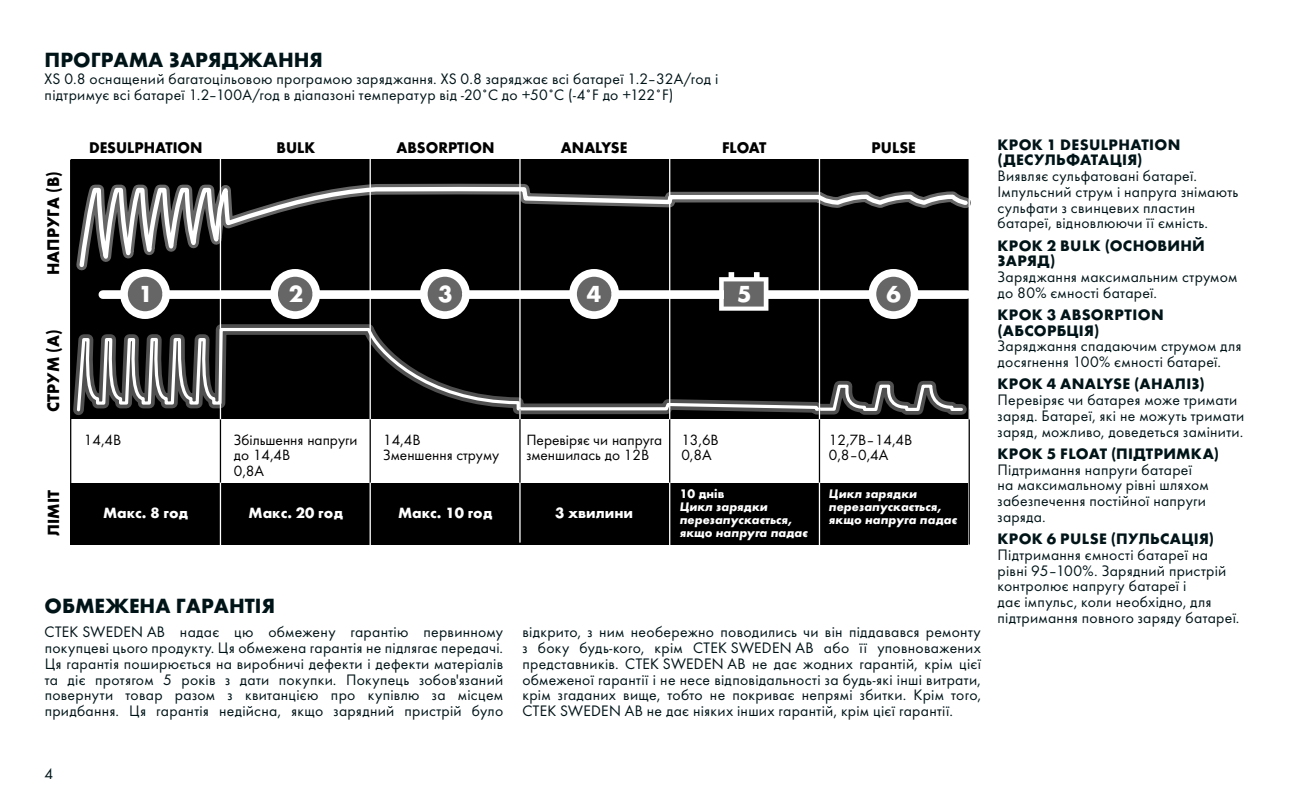
<style>
.page{position:relative;width:1308px;height:798px;background:#fff}
.page>*{position:absolute;margin:0;border:0;box-sizing:border-box;transform-origin:0 0}
.t1{font:700 24.07px "Futura";color:#fff}
.t2{font:700 21.38px "Futura";color:#001418}
.t3{font:700 17.55px "Futura";color:#000;scale:.96 1}
.t4{font:700 16.88px "Futura";color:#000}
.t5{font:700 15.97px "Futura";color:#000;scale:.96 1}
.t6{font:15.75px/15.8px "Futura Boo";letter-spacing:.02em;color:#001418}
.t7{font:700 15.75px/15.8px "Futura";letter-spacing:.02em;color:#001418}
.t8{font:15.53px/15.5px "Futura Boo";color:#000}
.t9{font:700 15.53px "Futura";color:#fff}
.t10{font:italic 700 12.83px/12.8px "Futura";color:#fff}
.t11{font:700 12.83px "Futura";color:#fff}
</style>
<div class="page">
<hr style="left:70px;top:159px;width:1px;height:385px;background:#000">
<hr style="left:220px;top:409px;width:1px;height:135px;background:#000">
<svg style="left:70px;top:159px;width:901px;height:262px;background:#181818"></svg>
<svg style="left:75px;top:191px;width:889px;height:222px;background:#1b1b1b"></svg>
<div style="left:103px;top:290px;width:864px;height:9px;background:#fff"></div>
<svg style="left:120px;top:269px;width:50px;height:50px"></svg>
<svg style="left:719px;top:272px;width:49px;height:38px"></svg>
<hr style="left:220px;top:153px;width:1px;height:266px;background:#fff">
<div style="left:71px;top:483px;width:897px;height:61px;background:#000"></div>
<hr style="left:369px;top:409px;width:2px;height:135px;background:#000">
<hr style="left:369px;top:153px;width:2px;height:266px;background:#fff">
<hr style="left:519px;top:409px;width:1px;height:132px;background:#000">
<hr style="left:519px;top:153px;width:1px;height:266px;background:#fff">
<hr style="left:669px;top:409px;width:1px;height:135px;background:#000">
<hr style="left:669px;top:153px;width:1px;height:266px;background:#fff">
<hr style="left:819px;top:409px;width:1px;height:135px;background:#000">
<hr style="left:819px;top:153px;width:1px;height:266px;background:#fff">
<hr style="left:968px;top:409px;width:1px;height:135px;background:#000">
<hr style="left:968px;top:153px;width:1px;height:266px;background:#fff">
<svg style="left:270px;top:269px;width:50px;height:50px"></svg>
<svg style="left:420px;top:269px;width:50px;height:50px"></svg>
<svg style="left:569px;top:269px;width:50px;height:50px"></svg>
<svg style="left:868px;top:269px;width:50px;height:50px"></svg>
<hr style="left:220px;top:482px;width:1px;height:63px;background:#fff">
<hr style="left:369px;top:482px;width:2px;height:63px;background:#fff">
<hr style="left:519px;top:482px;width:1px;height:60px;background:#fff">
<hr style="left:669px;top:482px;width:1px;height:63px;background:#fff">
<hr style="left:819px;top:482px;width:1px;height:63px;background:#fff">
<h2 class="t2" style="left:45px;top:47px;width:73px">ПРОГРАМА</h2>
<h2 class="t2" style="left:169px;top:47px;width:154px">ЗАРЯДЖАННЯ</h2>
<p class="t6" style="left:45px;top:71px;width:675px">XS 0.8 оснащений багатоцільовою програмою заряджання. XS 0.8 заряджає всі батареї 1.2–32A/год і підтримує всі батареї 1.2–100A/год в діапазоні температур від -20˚C до +50˚C (-4˚F до +122˚F)</p>
<p class="t3" style="left:42px;top:275px;width:110px;rotate:-90deg">НАПРУГА (В)</p>
<p class="t3" style="left:42px;top:411px;width:87px;rotate:-90deg">СТРУМ (А)</p>
<p class="t4" style="left:43px;top:536px;width:47px;rotate:-90deg">ЛІМІТ</p>
<p class="t5" style="left:89px;top:138px;width:120px">DESULPHATION</p>
<p class="t5" style="left:276px;top:138px;width:42px">BULK</p>
<p class="t5" style="left:396px;top:138px;width:104px">ABSORPTION</p>
<p class="t5" style="left:561px;top:138px;width:71px">ANALYSE</p>
<p class="t5" style="left:722px;top:138px;width:48px">FLOAT</p>
<p class="t5" style="left:871px;top:138px;width:47px">PULSE</p>
<h1 class="t1" style="left:289px;top:278px;width:16px">2</h1>
<h1 class="t1" style="left:438px;top:278px;width:16px">3</h1>
<h1 class="t1" style="left:587px;top:278px;width:16px">4</h1>
<h1 class="t1" style="left:886px;top:278px;width:16px">6</h1>
<h1 class="t1" style="left:139px;top:278px;width:16px">1</h1>
<h1 class="t1" style="left:737px;top:278px;width:16px">5</h1>
<p class="t8" style="left:234px;top:431px;width:125px">Збільшення напруги до 14,4В<br>0,8А</p>
<p class="t8" style="left:84px;top:431px;width:39px">14,4В</p>
<p class="t8" style="left:383px;top:431px;width:117px">14,4В<br>Зменшення струму</p>
<p class="t8" style="left:526px;top:431px;width:137px">Перевіряє чи напруга зменшилась до 12В</p>
<p class="t8" style="left:681px;top:431px;width:39px">13,6В<br>0,8А</p>
<p class="t8" style="left:829px;top:431px;width:85px">12,7В‒14,4В<br>0,8‒0,4А</p>
<p class="t9" style="left:103px;top:503px;width:87px">МАКС. 8 ГОД</p>
<p class="t9" style="left:249px;top:503px;width:96px">МАКС. 20 ГОД</p>
<p class="t9" style="left:398px;top:503px;width:96px">МАКС. 10 ГОД</p>
<p class="t9" style="left:555px;top:503px;width:80px">3 ХВИЛИНИ</p>
<p class="t11" style="left:679px;top:485px;width:46px">10 ДНІВ</p>
<p class="t10" style="left:679px;top:499px;width:130px">Цикл зарядки перезапускається, якщо напруга падає</p>
<p class="t10" style="left:829px;top:487px;width:130px">Цикл зарядки перезапускається, якщо напруга падає</p>
<h2 class="t2" style="left:45px;top:592px;width:66px">ОБМЕЖЕ</h2>
<h2 class="t2" style="left:140px;top:592px;width:135px">НА ГАРАНТІЯ</h2>
<p class="t6" style="left:45px;top:624px;width:460px;text-align:justify">CTEK SWEDEN AB надає цю обмежену гарантію первинному покупцеві цього продукту. Ця обмежена гарантія не підлягає передачі.<br>Ця гарантія поширюється на виробничі дефекти і дефекти матеріалів та діє протягом 5 років з дати покупки. Покупець зобов'язаний повернути товар разом з квитанцією про купівлю за місцем придбання. Ця гарантія недійсна, якщо зарядний пристрій було</p>
<p class="t6" style="left:522px;top:624px;width:460px;text-align:justify">відкрито, з ним необережно поводились чи він піддавався ремонту з боку будь-кого, крім CTEK SWEDEN AB або її уповноважених представників. CTEK SWEDEN AB не дає жодних гарантій, крім цієї обмеженої гарантії і не несе відповідальності за будь-які інші витрати, крім згаданих вище, тобто не покриває непрямі збитки. Крім того, CTEK SWEDEN AB не дає ніяких інших гарантій, крім цієї гарантії.</p>
<p class="t7" style="left:997px;top:136px;width:170px">КРОК 1 DESULPHATION (ДЕСУЛЬ</p>
<p class="t7" style="left:1066px;top:152px;width:25px">ФАТАЦІ</p>
<p class="t7" style="left:1127px;top:152px;width:17px">Я)</p>
<p class="t6" style="left:997px;top:168px;width:242px">Виявляє сульфатовані батареї.<br>Імпульсний струм і напруга знімають сульфати з свинцевих пластин батареї, відновлюючи її ємність.</p>
<p class="t7" style="left:997px;top:237px;width:125px">КРОК 2 BULK (ОСНОВИНЙ<br>ЗАРЯД)</p>
<p class="t6" style="left:997px;top:269px;width:241px">Заряджання максимальним струмом до 80% ємності батареї.</p>
<p class="t7" style="left:997px;top:306px;width:154px">КРОК 3 ABSORPTION (АБСОРБЦІ</p>
<p class="t7" style="left:1084px;top:322px;width:17px">Я)</p>
<p class="t6" style="left:997px;top:338px;width:245px">Заряджання спадаючим струмом для досягнення 100% ємності батареї.</p>
<p class="t7" style="left:997px;top:376px;width:76px">КРОК 4 ANA</p>
<p class="t7" style="left:1096px;top:376px;width:55px">LYSE (АНАЛІ</p>
<p class="t7" style="left:1191px;top:376px;width:15px">З)</p>
<p class="t6" style="left:997px;top:392px;width:248px">Перевіряє чи батарея може тримати заряд. Батареї, які не можуть тримати заряд, можливо, доведеться замінити.</p>
<p class="t7" style="left:997px;top:445px;width:90px">КРОК 5 FLOAT</p>
<p class="t7" style="left:1111px;top:445px;width:17px">(ПІДТРИМКА</p>
<p class="t7" style="left:1213px;top:445px;width:7px">)</p>
<p class="t6" style="left:997px;top:461px;width:213px">Підтримання напруги батареї на максимальному рівні шляхом забезпечення постійної напруги заряда.</p>
<p class="t7" style="left:997px;top:530px;width:130px">КРОК 6 PULSE (ПУЛЬСАЦІ</p>
<p class="t7" style="left:1199px;top:530px;width:17px">Я)</p>
<p class="t6" style="left:997px;top:546px;width:243px">Підтримання ємності батареї на рівні 95–100%. Зарядний пристрій контролює напругу батареї і<br>дає імпульс, коли необхідно, для підтримання повного заряду батареї.</p>
<p class="t6" style="left:45px;top:765px;width:10px">4</p>
</div>
